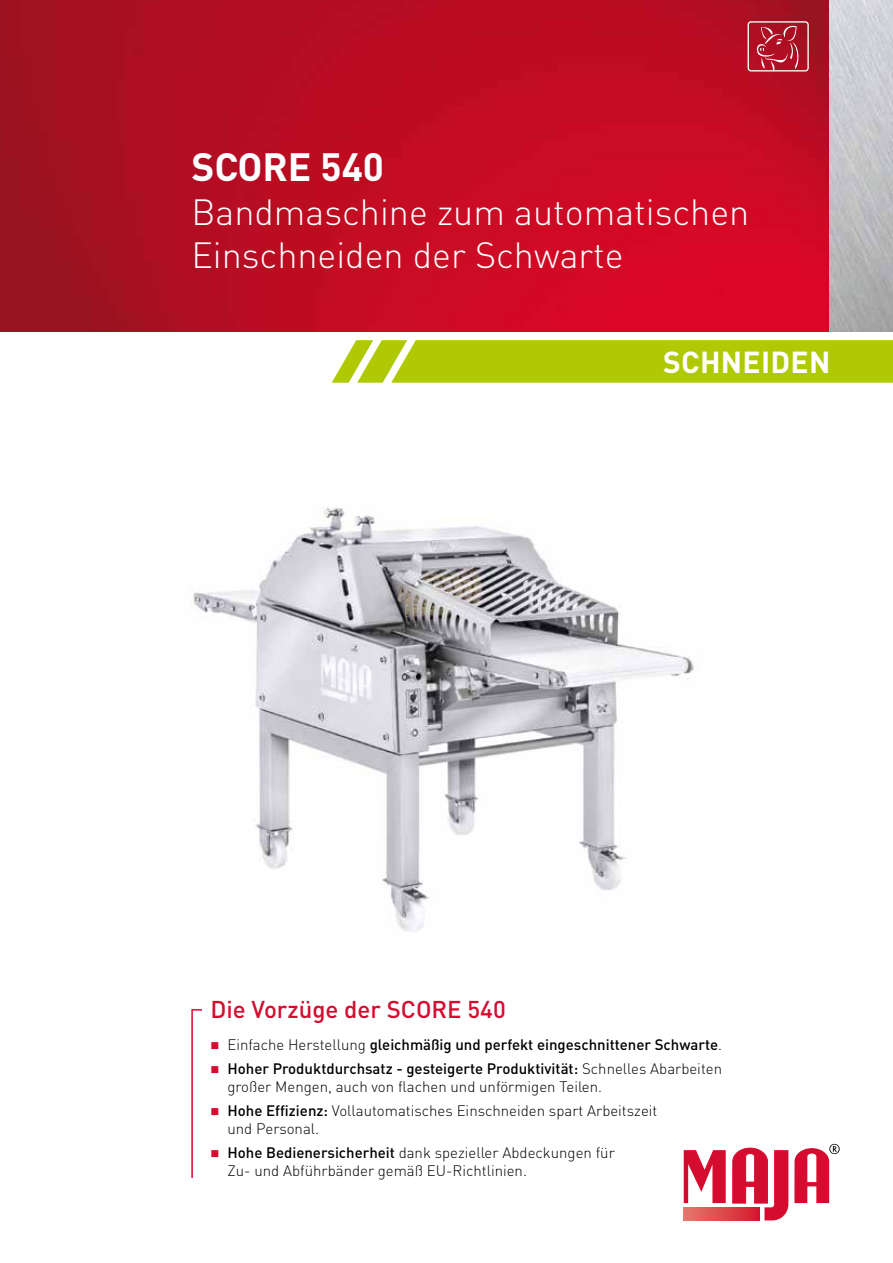
<style>
.page{position:relative;width:893px;height:1263px;background:#fff}
.page>*{position:absolute;margin:0;border:0;box-sizing:border-box;transform-origin:0 0}
.t1{font:700 39px "DIN Pro";color:#fff}
.t2{font:300 36px/43.2px "DIN Pro";color:#fff}
.t3{font:700 30px "DIN Pro";letter-spacing:.01em;color:#fff}
.t4{font:500 24px "DIN Pro";color:#d50c2f}
.t5{font:300 15px/18px "DIN Pro";color:#000}
.t6{font:500 15px "DIN Pro";color:#000}
.s1{color:#d50c2f}
.s2{font-weight:300}
.s3{font-weight:500}
</style>
<div class="page">
<img style="left:0;top:0;width:893px;height:332px">
<svg style="left:684px;top:1150px;width:42px;height:53px"></svg>
<svg style="left:732px;top:1147px;width:56px;height:73px"></svg>
<svg style="left:794px;top:1144px;width:46px;height:59px"></svg>
<svg style="left:684px;top:1207px;width:76px;height:13px"></svg>
<svg style="left:332px;top:340px;width:561px;height:43px;background:#b4cd14"></svg>
<img style="left:191px;top:507px;width:503px;height:425px">
<svg style="left:756px;top:24px;width:44px;height:45px;background:#b72e3f"></svg>
<div style="left:748px;top:21px;width:61px;height:50px;border:1px solid #fff;border-radius:3px"></div>
<svg style="left:191px;top:1009px;width:11px;height:169px"></svg>
<h1 class="t1" style="left:191px;top:141px;width:194px">SCORE 540</h1>
<h2 class="t2" style="left:191px;top:189px;width:559px">Bandmaschine zum automatischen<br>Einschneiden der Schwarte</h2>
<h3 class="t3" style="left:663px;top:342px;width:169px">SCHNEIDEN</h3>
<h3 class="t4" style="left:210px;top:993px;width:297px">Die Vorzüge der SCORE 540</h3>
<p class="t6" style="left:210px;top:1034px;width:513px"><span class="s1">■</span> <span class="s2">Einfache Herstellung</span> gleichmäßig und perfekt eingeschnittener Schwarte<span class="s2">.</span></p>
<p class="t5" style="left:227px;top:1059px;width:496px;text-indent:-17px"><span class="s1">■</span> <span class="s3">Hoher Produktdurchsatz - gesteigerte Produktivität:</span> Schnelles Abarbeiten großer Mengen, auch von flachen und unförmigen Teilen.</p>
<p class="t5" style="left:227px;top:1101px;width:431px;text-indent:-17px"><span class="s1">■</span> <span class="s3">Hohe Effizienz:</span> Vollautomatisches Einschneiden spart Arbeitszeit und Personal.</p>
<p class="t5" style="left:227px;top:1143px;width:389px;text-indent:-17px"><span class="s1">■</span> <span class="s3">Hohe Bedienersicherheit</span> dank spezieller Abdeckungen für<br>Zu- und Abführbänder gemäß EU-Richtlinien.</p>
</div>
